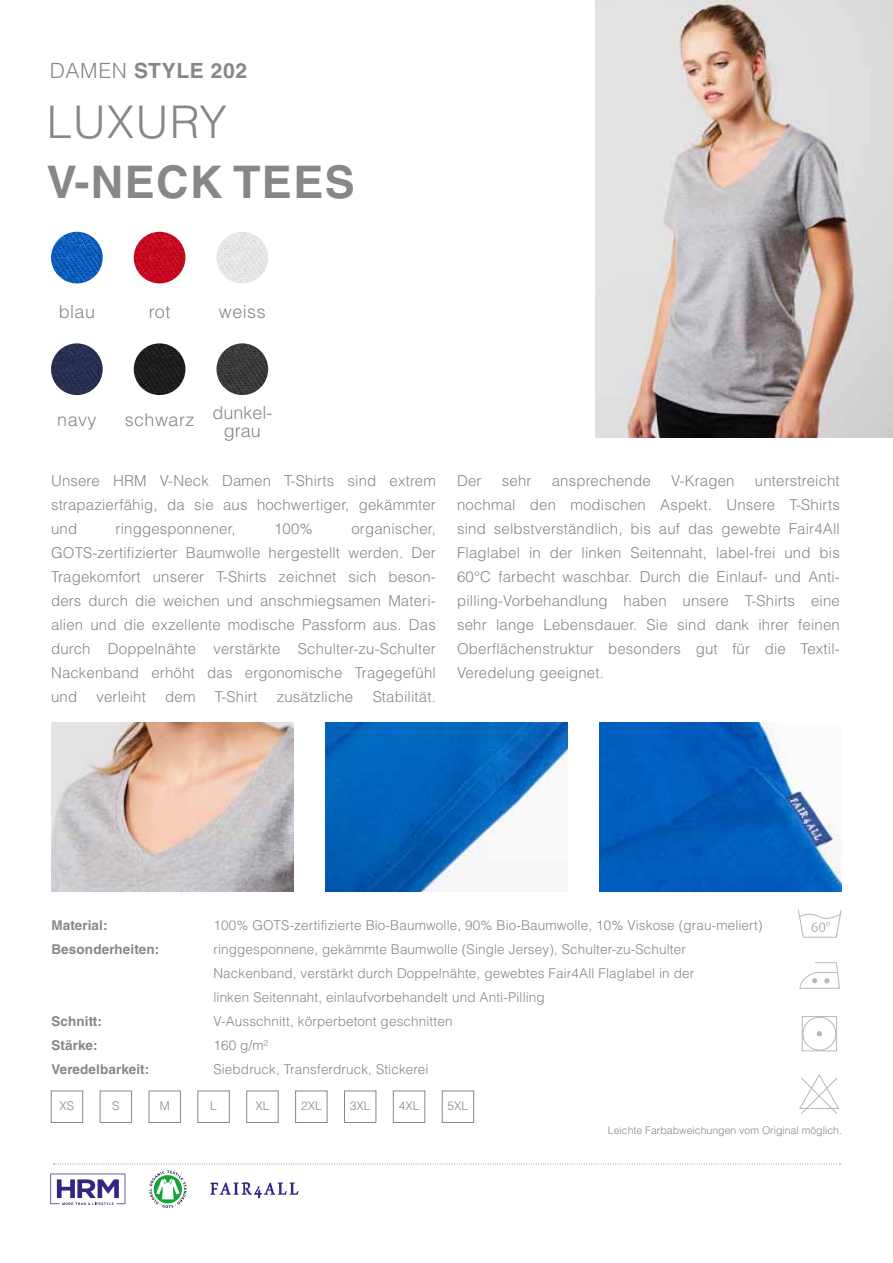
<style>
.page{position:relative;width:893px;height:1263px;background:#fff}
.page>*{position:absolute;margin:0;border:0;box-sizing:border-box;transform-origin:0 0}
.t1{font:700 45px "Helvetica LT Std";letter-spacing:.03em;color:#878787}
.t2{font:300 45px "Helvetica LT Std";letter-spacing:.03em;color:#878787}
.t3{font:700 21px "Helvetica LT Std";letter-spacing:.03em;color:#878787}
.t4{font:300 18px/14.5px "Helvetica LT Std";color:#878787}
.t5{font:300 18px "Helvetica LT Std";letter-spacing:.025em;color:#878787}
.t6{font:300 15px/24px "Helvetica LT Std";letter-spacing:.01em;color:#878787;text-align:justify}
.t7{font:300 13.5px/24px "Helvetica LT Std";letter-spacing:.01em;color:#878787}
.t8{font:700 13.5px "Helvetica LT Std";letter-spacing:.01em;color:#878787}
.t9{font:300 12px "Helvetica LT Std";color:#878787}
.t10{font:300 10.5px "Helvetica LT Std";color:#878787}
.s1{font-weight:300}
</style>
<div class="page">
<img style="left:52px;top:723px;width:241px;height:168px">
<img style="left:325px;top:723px;width:243px;height:168px">
<img style="left:600px;top:723px;width:242px;height:168px">
<div style="left:100px;top:1091px;width:32px;height:32px;border:1px solid #878787"></div>
<div style="left:51px;top:1091px;width:32px;height:32px;border:1px solid #878787"></div>
<div style="left:149px;top:1091px;width:32px;height:32px;border:1px solid #878787"></div>
<div style="left:295px;top:1091px;width:32px;height:32px;border:1px solid #878787"></div>
<div style="left:344px;top:1091px;width:32px;height:32px;border:1px solid #878787"></div>
<div style="left:393px;top:1091px;width:32px;height:32px;border:1px solid #878787"></div>
<div style="left:442px;top:1091px;width:32px;height:32px;border:1px solid #878787"></div>
<svg style="left:798px;top:910px;width:44px;height:28px"></svg>
<svg style="left:802px;top:1016px;width:35px;height:35px"></svg>
<svg style="left:799px;top:1074px;width:40px;height:40px"></svg>
<svg style="left:799px;top:962px;width:41px;height:27px"></svg>
<img style="left:595px;top:0;width:298px;height:438px">
<img style="left:51px;top:232px;width:52px;height:51px;border-radius:26px">
<img style="left:134px;top:232px;width:51px;height:51px;border-radius:26px">
<img style="left:216px;top:232px;width:52px;height:51px;border-radius:26px">
<img style="left:51px;top:343px;width:52px;height:52px;border-radius:26px">
<img style="left:134px;top:343px;width:51px;height:52px;border-radius:26px">
<img style="left:216px;top:343px;width:52px;height:52px;border-radius:26px">
<svg style="left:50px;top:1164px;width:790px;height:44px"></svg>
<h2 class="t3" style="left:50px;top:58px;width:199px"><span class="s1">DAMEN</span> STYLE 202</h2>
<h1 class="t2" style="left:47px;top:94px;width:182px">LUXURY</h1>
<h1 class="t1" style="left:47px;top:155px;width:309px">V-NECK TEES</h1>
<p class="t5" style="left:59px;top:300px;width:38px">blau</p>
<p class="t5" style="left:149px;top:300px;width:23px">rot</p>
<p class="t5" style="left:219px;top:300px;width:48px">weiss</p>
<p class="t5" style="left:57px;top:408px;width:41px">navy</p>
<p class="t4" style="left:224px;top:409px;width:50px;text-indent:-99px">schwarz dunkel&shy;grau</p>
<p class="t6" style="left:51px;top:469px;width:386px">Unsere HRM V-Neck Damen T-Shirts sind extrem strapazierfähig, da sie aus hochwertiger, gekämmter und</p>
<p class="t6" style="left:51px;top:517px;width:386px;text-indent:300px">organischer, GOTS-zertifizierter Baumwolle hergestellt werden. Der Tragekomfort unserer T-Shirts zeichnet sich beson&shy;ders durch die weichen und anschmiegsamen Materi&shy;alien und die exzellente modische Passform aus. Das durch Doppelnähte verstärkte Schulter-zu-Schulter Nackenband erhöht das ergonomische Tragegefühl und</p>
<p class="t6" style="left:116px;top:517px;width:122px">ringgesponnener,</p>
<p class="t6" style="left:274px;top:517px;width:40px">100%</p>
<p class="t6" style="left:97px;top:685px;width:51px">verleiht</p>
<p class="t6" style="left:165px;top:685px;width:32px">dem</p>
<p class="t6" style="left:215px;top:685px;width:44px">T-Shirt</p>
<p class="t6" style="left:277px;top:685px;width:78px">zusätzliche</p>
<p class="t6" style="left:373px;top:685px;width:65px">Stabilität.</p>
<p class="t6" style="left:457px;top:469px;width:384px;text-indent:298px">unterstreicht nochmal den modischen Aspekt. Unsere T-Shirts sind selbstverständlich, bis auf das gewebte Fair4All Flaglabel in der linken Seitennaht, label-frei und bis 60°C farbecht waschbar. Durch die Einlauf- und Anti&shy;pilling-Vorbehandlung haben unsere T-Shirts eine sehr lange Lebensdauer. Sie sind dank ihrer feinen Oberflächenstruktur besonders gut für die Textil-Veredelung geeignet.</p>
<p class="t6" style="left:457px;top:469px;width:26px">Der</p>
<p class="t6" style="left:502px;top:469px;width:31px">sehr</p>
<p class="t6" style="left:552px;top:469px;width:100px">ansprechende</p>
<p class="t6" style="left:671px;top:469px;width:65px">V-Kragen</p>
<p class="t8" style="left:51px;top:917px;width:58px">Material:</p>
<p class="t7" style="left:213px;top:913px;width:551px">100% GOTS-zertifizierte Bio-Baumwolle, 90% Bio-Baumwolle, 10% Viskose (grau-meliert)</p>
<p class="t8" style="left:51px;top:941px;width:110px">Besonderheiten:</p>
<p class="t7" style="left:213px;top:937px;width:482px">ringgesponnene, gekämmte Baumwolle (Single Jersey), Schulter-zu-Schulter<br>Nackenband, verstärkt durch Doppelnähte, gewebtes Fair4All Flaglabel in der linken Seitennaht, einlaufvorbehandelt und Anti-Pilling</p>
<p class="t8" style="left:51px;top:1013px;width:52px">Schnitt:</p>
<p class="t7" style="left:213px;top:1009px;width:241px">V-Ausschnitt, körperbetont geschnitten</p>
<p class="t8" style="left:51px;top:1037px;width:48px">Stärke:</p>
<p class="t7" style="left:213px;top:1033px;width:56px">160 g/m²</p>
<p class="t8" style="left:51px;top:1061px;width:100px">Veredelbarkeit:</p>
<p class="t7" style="left:213px;top:1057px;width:217px">Siebdruck, Transferdruck, Stickerei</p>
<p class="t9" style="left:60px;top:1098px;width:16px">XS</p>
<p class="t9" style="left:112px;top:1098px;width:9px">S</p>
<p class="t9" style="left:160px;top:1098px;width:11px">M</p>
<p class="t9" style="left:210px;top:1098px;width:8px">L</p>
<p class="t9" style="left:255px;top:1098px;width:16px">XL</p>
<p class="t9" style="left:301px;top:1098px;width:22px">2XL</p>
<p class="t9" style="left:350px;top:1098px;width:22px">3XL</p>
<p class="t9" style="left:399px;top:1098px;width:22px">4XL</p>
<p class="t9" style="left:448px;top:1098px;width:22px">5XL</p>
<p class="t10" style="left:608px;top:1124px;width:235px">Leichte Farbabweichungen vom Original möglich.</p>
</div>
